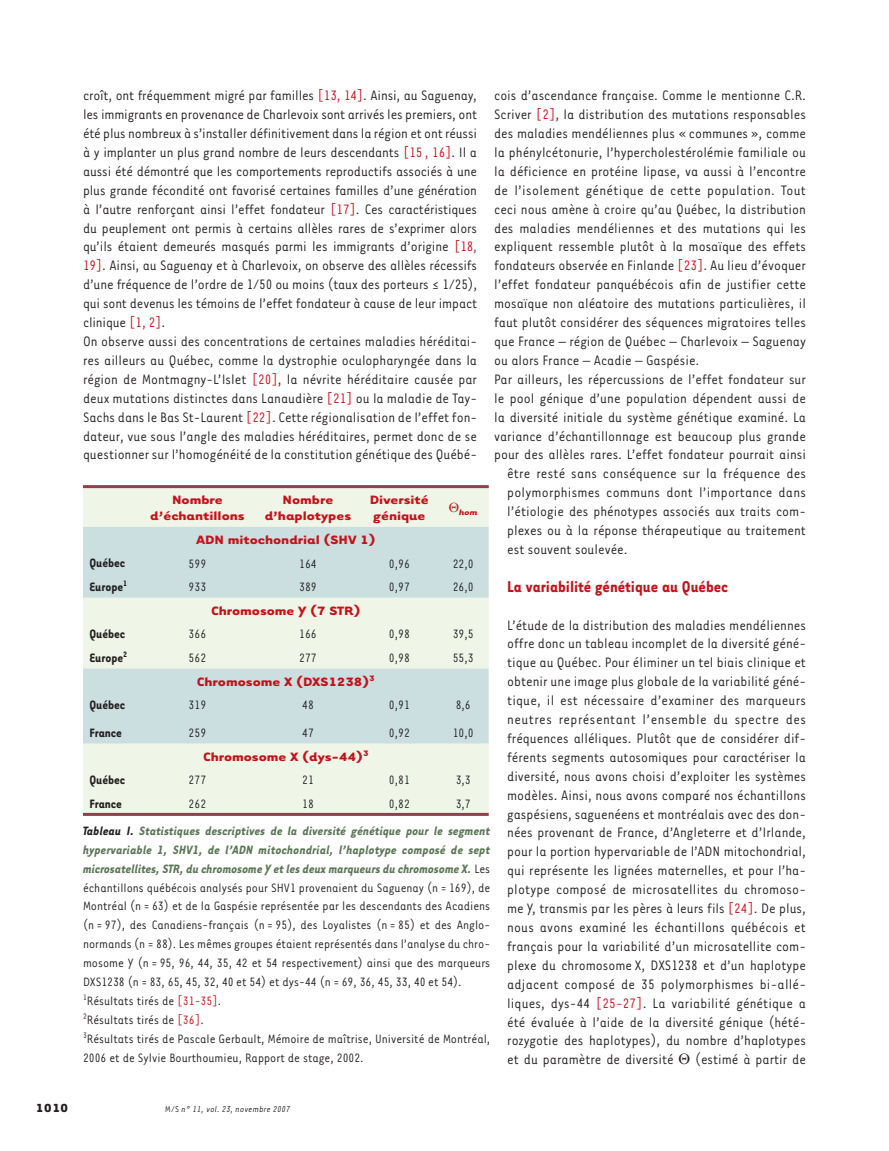
<style>
.page{position:relative;width:889px;height:1151px;background:#fff}
.page>*{position:absolute;margin:0;border:0;box-sizing:border-box;transform-origin:0 0}
.t1{font:700 18px "Tarzana Narrow";color:#c4121a}
.t2{font:15.75px/18.9px "Tarzana Narrow";color:#231f20}
.t3{font:15.75px "Tarzana Narrow";letter-spacing:.02em;color:#231f20}
.t4{font:13.95px/18.9px "Tarzana Narrow";color:#231f20}
.t5{font:700 13.95px/16.8px "Tarzana Wide";color:#c4121a;text-align:center}
.t6{font:italic 700 13.95px/26.8px "Tarzana Narrow";letter-spacing:.01em;color:#5a7755}
.t7{font:700 13.95px "Tarzana Narrow";color:#231f20}
.t8{font:700 13.5px "Tarzana Wide";color:#231f20}
.t9{font:italic 9.75px "Tarzana Narrow";letter-spacing:.025em;color:#231f20}
.t10{font:italic 700 9px "Tarzana Wide";color:#c4121a}
.s1{color:#c4121a}
.s2{font-weight:400;font-style:normal;color:#231f20}
.s3{color:#231f20}
.s4{font-weight:700;font-style:italic;color:#5a7755}
.s5{font-style:normal}
</style>
<div class="page">
<div style="left:83px;top:488px;width:406px;height:325px;background:#eff6e8"></div>
<svg style="left:83px;top:527px;width:406px;height:216px;background:#d6e6e3"></svg>
<hr style="left:83px;top:813px;width:406px;height:3px;background:#913f4b">
<hr style="left:83px;top:485px;width:355px;height:3px;background:#913f4b">
<hr style="left:438px;top:485px;width:51px;height:3px;background:#913f4b">
<svg style="left:449px;top:502px;width:10px;height:10px"></svg>
<p class="t2" style="left:83px;top:88px;width:396px">croît, ont fréquemment migré par familles <span class="s1">[13, 14]</span>. Ainsi, au Saguenay, les immigrants en provenance de Charlevoix sont arrivés les premiers, ont été plus nombreux à s’installer définitivement dans la région et ont réussi à y implanter un plus grand nombre de leurs descendants <span class="s1">[15 , 16]</span>. Il a aussi été démontré que les comportements reproductifs associés à une plus grande fécondité ont favorisé certaines familles d’une génération à l’autre renforçant ainsi l’effet fondateur <span class="s1">[17]</span>. Ces caractéristiques du peuplement ont permis à certains allèles rares de s’exprimer alors qu’ils étaient demeurés masqués parmi les immigrants d’origine <span class="s1">[18, 19]</span>. Ainsi, au Saguenay et à Charlevoix, on observe des allèles récessifs d’une fréquence de l’ordre de 1/50 ou moins (taux des porteurs ≤ 1/25), qui sont devenus les témoins de l’effet fondateur à cause de leur impact clinique <span class="s1">[1, 2]</span>.<br>On observe aussi des concentrations de certaines maladies héréditai&shy;res ailleurs au Québec, comme la dystrophie oculopharyngée dans la région de Montmagny-L’Islet <span class="s1">[20]</span>, la névrite héréditaire causée par deux mutations distinctes dans Lanaudière <span class="s1">[21]</span> ou la maladie de Tay-Sachs dans le Bas St-Laurent <span class="s1">[22]</span>. Cette régionalisation de l’effet fon&shy;dateur, vue sous l’angle des maladies héréditaires, permet donc de se questionner sur l’homogénéité de la constitution génétique des Québé-</p>
<p class="t2" style="left:494px;top:88px;width:313px">cois d’ascendance française. Comme le mentionne C.R.</p>
<p class="t2" style="left:494px;top:106px;width:313px">Scriver <span class="s1">[2]</span>, la distribution des mutations responsables</p>
<p class="t2" style="left:494px;top:125px;width:313px">des maladies mendéliennes plus « communes », comme</p>
<p class="t2" style="left:494px;top:144px;width:313px">la phénylcétonurie, l’hypercholestérolémie familiale ou</p>
<p class="t2" style="left:494px;top:163px;width:313px">la déficience en protéine lipase, va aussi à l’encontre</p>
<p class="t3" style="left:494px;top:185px;width:313px">de l’isolement génétique de cette population. Tout</p>
<p class="t2" style="left:494px;top:201px;width:313px">ceci nous amène à croire qu’au Québec, la distribution</p>
<p class="t2" style="left:494px;top:220px;width:313px">des maladies mendéliennes et des mutations qui les</p>
<p class="t2" style="left:494px;top:239px;width:313px">expliquent ressemble plutôt à la mosaïque des effets</p>
<p class="t2" style="left:494px;top:258px;width:313px">fondateurs observée en Finlande <span class="s1">[23]</span>. Au lieu d’évoquer</p>
<p class="t2" style="left:494px;top:277px;width:313px">l’effet fondateur panquébécois afin de justifier cette</p>
<p class="t2" style="left:494px;top:295px;width:313px">mosaïque non aléatoire des mutations particulières, il</p>
<p class="t2" style="left:494px;top:314px;width:313px">faut plutôt considérer des séquences migratoires telles</p>
<p class="t2" style="left:494px;top:333px;width:313px">que France – région de Québec – Charlevoix – Saguenay</p>
<p class="t2" style="left:494px;top:352px;width:207px">ou alors France – Acadie – Gaspésie.</p>
<p class="t2" style="left:494px;top:371px;width:313px">Par ailleurs, les répercussions de l’effet fondateur sur</p>
<p class="t2" style="left:494px;top:390px;width:313px">le pool génique d’une population dépendent aussi de</p>
<p class="t2" style="left:494px;top:409px;width:313px">la diversité initiale du système génétique examiné. La</p>
<p class="t2" style="left:494px;top:428px;width:313px">variance d’échantillonnage est beaucoup plus grande</p>
<p class="t2" style="left:494px;top:447px;width:313px">pour des allèles rares. L’effet fondateur pourrait ainsi</p>
<p class="t2" style="left:507px;top:466px;width:300px">être resté sans conséquence sur la fréquence des</p>
<p class="t2" style="left:507px;top:484px;width:300px">polymorphismes communs dont l’importance dans</p>
<p class="t2" style="left:507px;top:503px;width:300px">l’étiologie des phénotypes associés aux traits com-</p>
<p class="t2" style="left:507px;top:522px;width:300px">plexes ou à la réponse thérapeutique au traitement</p>
<p class="t2" style="left:507px;top:541px;width:122px">est souvent soulevée.</p>
<p class="t1" style="left:507px;top:580px;width:222px">La variabilité génétique au Québec</p>
<p class="t2" style="left:507px;top:617px;width:300px;text-align:justify">L’étude de la distribution des maladies mendéliennes offre donc un tableau incomplet de la diversité géné&shy;tique au Québec. Pour éliminer un tel biais clinique et obtenir une image plus globale de la variabilité géné&shy;tique, il est nécessaire d’examiner des marqueurs neutres représentant l’ensemble du spectre des fréquences alléliques. Plutôt que de considérer dif&shy;férents segments autosomiques pour caractériser la diversité, nous avons choisi d’exploiter les systèmes modèles. Ainsi, nous avons comparé nos échantillons gaspésiens, saguenéens et montréalais avec des don&shy;nées provenant de France, d’Angleterre et d’Irlande, pour la portion hypervariable de l’ADN mitochondrial, qui représente les lignées maternelles, et pour l’ha&shy;plotype composé de microsatellites du chromoso&shy;me Y, transmis par les pères à leurs fils <span class="s1">[24]</span>. De plus, nous avons examiné les échantillons québécois et français pour la variabilité d’un microsatellite com&shy;plexe du chromosome X, DXS1238 et d’un haplotype adjacent composé de 35 polymorphismes bi-allé&shy;liques, dys-44 <span class="s1">[25-27]</span>. La variabilité génétique a été évaluée à l’aide de la diversité génique (hété&shy;rozygotie des haplotypes), du nombre d’haplotypes et du paramètre de diversité</p>
<p class="t5" style="left:150px;top:492px;width:96px">Nombre d’échantillons</p>
<p class="t5" style="left:265px;top:492px;width:88px">Nombre d’haplotypes</p>
<p class="t5" style="left:370px;top:492px;width:60px;text-align:left">Diversité génique</p>
<p class="t10" style="left:459px;top:509px;width:20px">hom</p>
<p class="t5" style="left:196px;top:533px;width:181px">ADN mitochondrial (SHV 1)</p>
<p class="t7" style="left:89px;top:559px;width:37px">Québec</p>
<p class="t4" style="left:189px;top:555px;width:19px">599</p>
<p class="t4" style="left:299px;top:555px;width:19px">164</p>
<p class="t4" style="left:389px;top:555px;width:22px">0,96</p>
<p class="t4" style="left:453px;top:555px;width:22px">22,0</p>
<p class="t7" style="left:89px;top:582px;width:39px">Europe<sup>1</sup></p>
<p class="t4" style="left:189px;top:579px;width:19px">933</p>
<p class="t4" style="left:299px;top:579px;width:19px">389</p>
<p class="t4" style="left:389px;top:579px;width:22px">0,97</p>
<p class="t4" style="left:453px;top:579px;width:22px">26,0</p>
<p class="t5" style="left:211px;top:603px;width:151px">Chromosome Y (7 STR)</p>
<p class="t7" style="left:89px;top:629px;width:37px">Québec</p>
<p class="t4" style="left:189px;top:626px;width:19px">366</p>
<p class="t4" style="left:299px;top:626px;width:19px">166</p>
<p class="t4" style="left:389px;top:626px;width:22px">0,98</p>
<p class="t4" style="left:453px;top:626px;width:22px">39,5</p>
<p class="t7" style="left:89px;top:653px;width:39px">Europe<sup>2</sup></p>
<p class="t4" style="left:189px;top:650px;width:19px">562</p>
<p class="t4" style="left:299px;top:650px;width:19px">277</p>
<p class="t4" style="left:389px;top:650px;width:22px">0,98</p>
<p class="t4" style="left:453px;top:650px;width:22px">55,3</p>
<p class="t5" style="left:197px;top:674px;width:179px">Chromosome X (DXS1238)<sup>3</sup></p>
<p class="t7" style="left:89px;top:700px;width:37px">Québec</p>
<p class="t4" style="left:189px;top:697px;width:19px">319</p>
<p class="t4" style="left:302px;top:697px;width:13px">48</p>
<p class="t4" style="left:389px;top:697px;width:22px">0,91</p>
<p class="t4" style="left:456px;top:697px;width:17px">8,6</p>
<p class="t7" style="left:89px;top:728px;width:34px">France</p>
<p class="t4" style="left:189px;top:725px;width:19px">259</p>
<p class="t4" style="left:302px;top:725px;width:13px">47</p>
<p class="t4" style="left:389px;top:725px;width:22px">0,92</p>
<p class="t4" style="left:453px;top:725px;width:22px">10,0</p>
<p class="t5" style="left:203px;top:749px;width:167px">Chromosome X (dys-44)<sup>3</sup></p>
<p class="t7" style="left:89px;top:775px;width:37px">Québec</p>
<p class="t4" style="left:189px;top:772px;width:19px">277</p>
<p class="t4" style="left:302px;top:772px;width:13px">21</p>
<p class="t4" style="left:389px;top:772px;width:22px">0,81</p>
<p class="t4" style="left:456px;top:772px;width:17px">3,3</p>
<p class="t7" style="left:89px;top:799px;width:34px">France</p>
<p class="t4" style="left:189px;top:796px;width:19px">262</p>
<p class="t4" style="left:302px;top:796px;width:13px">18</p>
<p class="t4" style="left:389px;top:796px;width:22px">0,82</p>
<p class="t6" style="left:83px;top:792px;width:409px;text-indent:373px"><span class="s2">3,7<br></span><span class="s3">Tableau I.</span> Statistiques descriptives de la diversité génétique pour le segment</p>
<p class="t4" style="left:83px;top:841px;width:409px"><span class="s4">hypervariable 1, SHV1, de l’ADN mitochondrial, l’haplotype composé de sept microsatellites, STR, du chromosome Y et les deux marqueurs du chromosome X.</span> Les échantillons québécois analysés pour SHV1 provenaient du Saguenay (n = 169), de Montréal (n = 63) et de la Gaspésie représentée par les descendants des Acadiens (n = 97), des Canadiens-français (n = 95), des Loyalistes (n = 85) et des Anglo&shy;normands (n = 88). Les mêmes groupes étaient représentés dans l’analyse du chro&shy;mosome Y (n = 95, 96, 44, 35, 42 et 54 respectivement) ainsi que des marqueurs DXS1238 (n = 83, 65, 45, 32, 40 et 54) et dys-44 (n = 69, 36, 45, 33, 40 et 54).<br><sup>1</sup>Résultats tirés de <span class="s1">[31-35]</span>.<br><sup>2</sup>Résultats tirés de <span class="s1">[36]</span>.<br><sup>3</sup>Résultats tirés de Pascale Gerbault, Mémoire de maîtrise, Université de Montréal, 2006 et de Sylvie Bourthoumieu, Rapport de stage, 2002.</p>
<p class="t2" style="left:695px;top:1051px;width:112px">(estimé à partir de</p>
<p class="t8" style="left:36px;top:1104px;width:34px">1010</p>
<p class="t9" style="left:165px;top:1105px;width:127px"><span class="s5">M/S</span> n° 11, vol. 23, novembre 2007</p>
</div>
